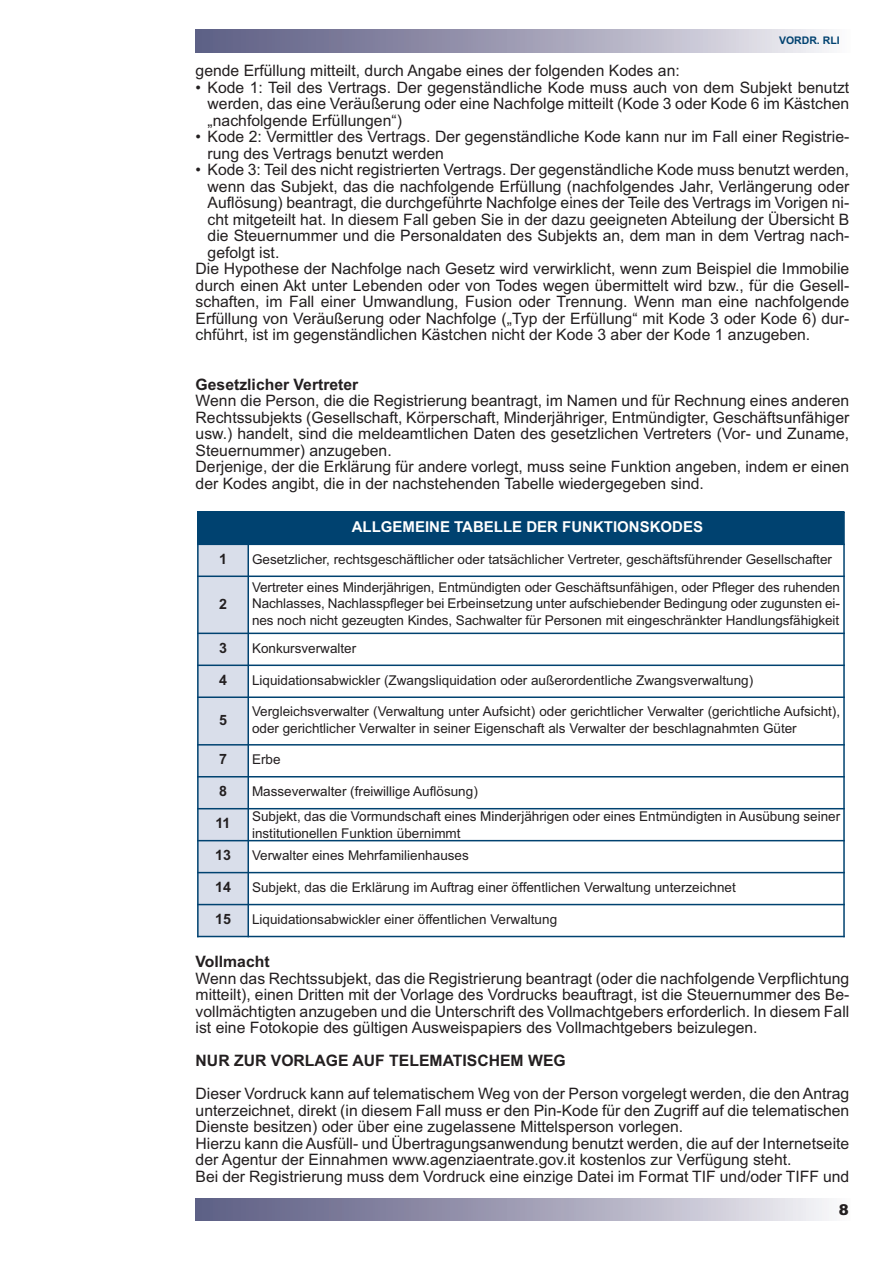
<style>
.page{position:relative;width:893px;height:1263px;background:#fff}
.page>*{position:absolute;margin:0;border:0;box-sizing:border-box;transform-origin:0 0}
.t1{font:15.75px/16.5px "Arial";color:#231f20}
.t2{font:700 15.75px "Arial";color:#231f20}
.t3{font:700 15px "Arial";color:#fff}
.t4{font:900 15px "Arial";color:#231f20}
.t5{font:700 14.25px "Arial";color:#231f20}
.t6{font:13.5px/16.5px "Arial";color:#231f20}
.t7{font:700 10.5px "Arial";color:#004270}
</style>
<div class="page">
<div style="left:197px;top:512px;width:647px;height:32px;background:#004270"></div>
<div style="left:197px;top:544px;width:51px;height:32px;background:#d9deea"></div>
<div style="left:197px;top:576px;width:51px;height:57px;background:#d9deea"></div>
<div style="left:197px;top:633px;width:51px;height:32px;background:#d9deea"></div>
<div style="left:197px;top:665px;width:51px;height:32px;background:#d9deea"></div>
<div style="left:197px;top:697px;width:51px;height:48px;background:#d9deea"></div>
<div style="left:197px;top:745px;width:51px;height:32px;background:#d9deea"></div>
<div style="left:197px;top:777px;width:51px;height:32px;background:#d9deea"></div>
<div style="left:197px;top:809px;width:51px;height:32px;background:#d9deea"></div>
<div style="left:197px;top:841px;width:51px;height:32px;background:#d9deea"></div>
<div style="left:197px;top:873px;width:51px;height:31px;background:#d9deea"></div>
<div style="left:197px;top:904px;width:51px;height:33px;background:#d9deea"></div>
<hr style="left:197px;top:512px;width:2px;height:425px;background:#004270">
<hr style="left:247px;top:544px;width:2px;height:393px;background:#004270">
<hr style="left:843px;top:512px;width:2px;height:425px;background:#004270">
<hr style="left:197px;top:544px;width:648px;height:1px;background:#004270">
<hr style="left:197px;top:575px;width:648px;height:2px;background:#004270">
<hr style="left:197px;top:633px;width:648px;height:1px;background:#004270">
<hr style="left:197px;top:664px;width:648px;height:2px;background:#004270">
<hr style="left:197px;top:696px;width:648px;height:2px;background:#004270">
<hr style="left:197px;top:744px;width:648px;height:1px;background:#004270">
<hr style="left:197px;top:776px;width:648px;height:1px;background:#004270">
<hr style="left:197px;top:808px;width:648px;height:1px;background:#004270">
<hr style="left:197px;top:840px;width:648px;height:1px;background:#004270">
<hr style="left:197px;top:872px;width:648px;height:1px;background:#004270">
<hr style="left:197px;top:904px;width:648px;height:1px;background:#004270">
<hr style="left:197px;top:936px;width:648px;height:1px;background:#004270">
<div style="left:196px;top:1198px;width:654px;height:22px;background:linear-gradient(to right,#57577f,#f2f0f4)"></div>
<div style="left:196px;top:30px;width:654px;height:22px;background:linear-gradient(to right,#57577f,#f2f0f4)"></div>
<p class="t7" style="left:779px;top:36px;width:62px">VORDR. RLI</p>
<p class="t1" style="left:196px;top:64px;width:486px">gende Erfüllung mitteilt, durch Angabe eines der folgenden Kodes an:</p>
<p class="t1" style="left:208px;top:80px;width:643px;text-align:justify;text-indent:-12px">• Kode 1: Teil des Vertrags. Der gegenständliche Kode muss auch von dem Subjekt benutzt werden, das eine Veräußerung oder eine Nachfolge mitteilt (Kode 3 oder Kode 6 im Kästchen „nachfolgende Erfüllungen“)</p>
<p class="t1" style="left:208px;top:130px;width:643px;text-indent:-12px">• Kode 2: Vermittler des Vertrags. Der gegenständliche Kode kann nur im Fall einer Registrie&shy;rung des Vertrags benutzt werden</p>
<p class="t1" style="left:196px;top:163px;width:655px">• Kode 3: Teil des nicht registrierten Vertrags. Der gegenständliche Kode muss benutzt werden,</p>
<p class="t1" style="left:208px;top:179px;width:643px">wenn das Subjekt, das die nachfolgende Erfüllung (nachfolgendes Jahr, Verlängerung oder</p>
<p class="t1" style="left:208px;top:196px;width:643px">Auflösung) beantragt, die durchgeführte Nachfolge eines der Teile des Vertrags im Vorigen ni-</p>
<p class="t1" style="left:208px;top:212px;width:643px">cht mitgeteilt hat. In diesem Fall geben Sie in der dazu geeigneten Abteilung der Übersicht B</p>
<p class="t1" style="left:208px;top:229px;width:643px">die Steuernummer und die Personaldaten des Subjekts an, dem man in dem Vertrag nach-</p>
<p class="t1" style="left:208px;top:245px;width:73px">gefolgt ist.</p>
<p class="t1" style="left:196px;top:262px;width:655px">Die Hypothese der Nachfolge nach Gesetz wird verwirklicht, wenn zum Beispiel die Immobilie</p>
<p class="t1" style="left:196px;top:278px;width:655px">durch einen Akt unter Lebenden oder von Todes wegen übermittelt wird bzw., für die Gesell-</p>
<p class="t1" style="left:196px;top:295px;width:655px">schaften, im Fall einer Umwandlung, Fusion oder Trennung. Wenn man eine nachfolgende</p>
<p class="t1" style="left:196px;top:311px;width:655px">Erfüllung von Veräußerung oder Nachfolge („Typ der Erfüllung“ mit Kode 3 oder Kode 6) dur-</p>
<p class="t1" style="left:196px;top:328px;width:616px">chführt, ist im gegenständlichen Kästchen nicht der Kode 3 aber der Kode 1 anzugeben.</p>
<p class="t2" style="left:196px;top:378px;width:164px">Gesetzlicher Vertreter</p>
<p class="t1" style="left:196px;top:394px;width:655px">Wenn die Person, die die Registrierung beantragt, im Namen und für Rechnung eines anderen Rechtssubjekts (Gesellschaft, Körperschaft, Minderjähriger, Entmündigter, Geschäftsunfähiger usw.) handelt, sind die meldeamtlichen Daten des gesetzlichen Vertreters (Vor- und Zuname, Steuernummer) anzugeben.<br>Derjenige, der die Erklärung für andere vorlegt, muss seine Funktion angeben, indem er einen der Kodes angibt, die in der nachstehenden Tabelle wiedergegeben sind.</p>
<p class="t3" style="left:352px;top:522px;width:353px">ALLGEMEINE TABELLE DER FUNKTIONSKODES</p>
<p class="t5" style="left:219px;top:554px;width:9px">1</p>
<p class="t6" style="left:252px;top:552px;width:581px">Gesetzlicher, rechtsgeschäftlicher oder tatsächlicher Vertreter, geschäftsführender Gesellschafter</p>
<p class="t5" style="left:219px;top:598px;width:9px">2</p>
<p class="t6" style="left:252px;top:580px;width:590px;text-align:justify">Vertreter eines Minderjährigen, Entmündigten oder Geschäftsunfähigen, oder Pfleger des ruhenden Nachlasses, Nachlasspfleger bei Erbeinsetzung unter aufschiebender Bedingung oder zugunsten ei&shy;nes noch nicht gezeugten Kindes, Sachwalter für Personen mit eingeschränkter Handlungsfähigkeit</p>
<p class="t5" style="left:219px;top:643px;width:9px">3</p>
<p class="t6" style="left:252px;top:641px;width:106px">Konkursverwalter</p>
<p class="t5" style="left:219px;top:675px;width:9px">4</p>
<p class="t6" style="left:252px;top:673px;width:503px">Liquidationsabwickler (Zwangsliquidation oder außerordentliche Zwangsverwaltung)</p>
<p class="t5" style="left:219px;top:714px;width:9px">5</p>
<p class="t6" style="left:252px;top:705px;width:590px">Vergleichsverwalter (Verwaltung unter Aufsicht) oder gerichtlicher Verwalter (gerichtliche Aufsicht), oder gerichtlicher Verwalter in seiner Eigenschaft als Verwalter der beschlagnahmten Güter</p>
<p class="t5" style="left:219px;top:754px;width:9px">7</p>
<p class="t6" style="left:252px;top:753px;width:30px">Erbe</p>
<p class="t5" style="left:219px;top:786px;width:9px">8</p>
<p class="t6" style="left:252px;top:784px;width:227px">Masseverwalter (freiwillige Auflösung)</p>
<p class="t5" style="left:216px;top:818px;width:17px">11</p>
<p class="t6" style="left:252px;top:810px;width:590px">Subjekt, das die Vormundschaft eines Minderjährigen oder eines Entmündigten in Ausübung seiner institutionellen Funktion übernimmt</p>
<p class="t5" style="left:215px;top:850px;width:17px">13</p>
<p class="t6" style="left:252px;top:848px;width:218px">Verwalter eines Mehrfamilienhauses</p>
<p class="t5" style="left:215px;top:882px;width:17px">14</p>
<p class="t6" style="left:252px;top:880px;width:485px">Subjekt, das die Erklärung im Auftrag einer öffentlichen Verwaltung unterzeichnet</p>
<p class="t5" style="left:215px;top:914px;width:17px">15</p>
<p class="t6" style="left:252px;top:912px;width:307px">Liquidationsabwickler einer öffentlichen Verwaltung</p>
<p class="t2" style="left:196px;top:956px;width:76px">Vollmacht</p>
<p class="t1" style="left:196px;top:971px;width:655px;text-align:justify">Wenn das Rechtssubjekt, das die Registrierung beantragt (oder die nachfolgende Verpflichtung mitteilt), einen Dritten mit der Vorlage des Vordrucks beauftragt, ist die Steuernummer des Be&shy;vollmächtigten anzugeben und die Unterschrift des Vollmachtgebers erforderlich. In diesem Fall ist eine Fotokopie des gültigen Ausweispapiers des Vollmachtgebers beizulegen.</p>
<p class="t2" style="left:196px;top:1055px;width:372px">NUR ZUR VORLAGE AUF TELEMATISCHEM WEG</p>
<p class="t1" style="left:196px;top:1087px;width:655px">Dieser Vordruck kann auf telematischem Weg von der Person vorgelegt werden, die den Antrag unterzeichnet, direkt (in diesem Fall muss er den Pin-Kode für den Zugriff auf die telematischen Dienste besitzen) oder über eine zugelassene Mittelsperson vorlegen.<br>Hierzu kann die Ausfüll- und Übertragungsanwendung benutzt werden, die auf der Internetseite der Agentur der Einnahmen www.agenziaentrate.gov.it kostenlos zur Verfügung steht.<br>Bei der Registrierung muss dem Vordruck eine einzige Datei im Format TIF und/oder TIFF und</p>
<p class="t4" style="left:839px;top:1201px;width:12px">8</p>
</div>
